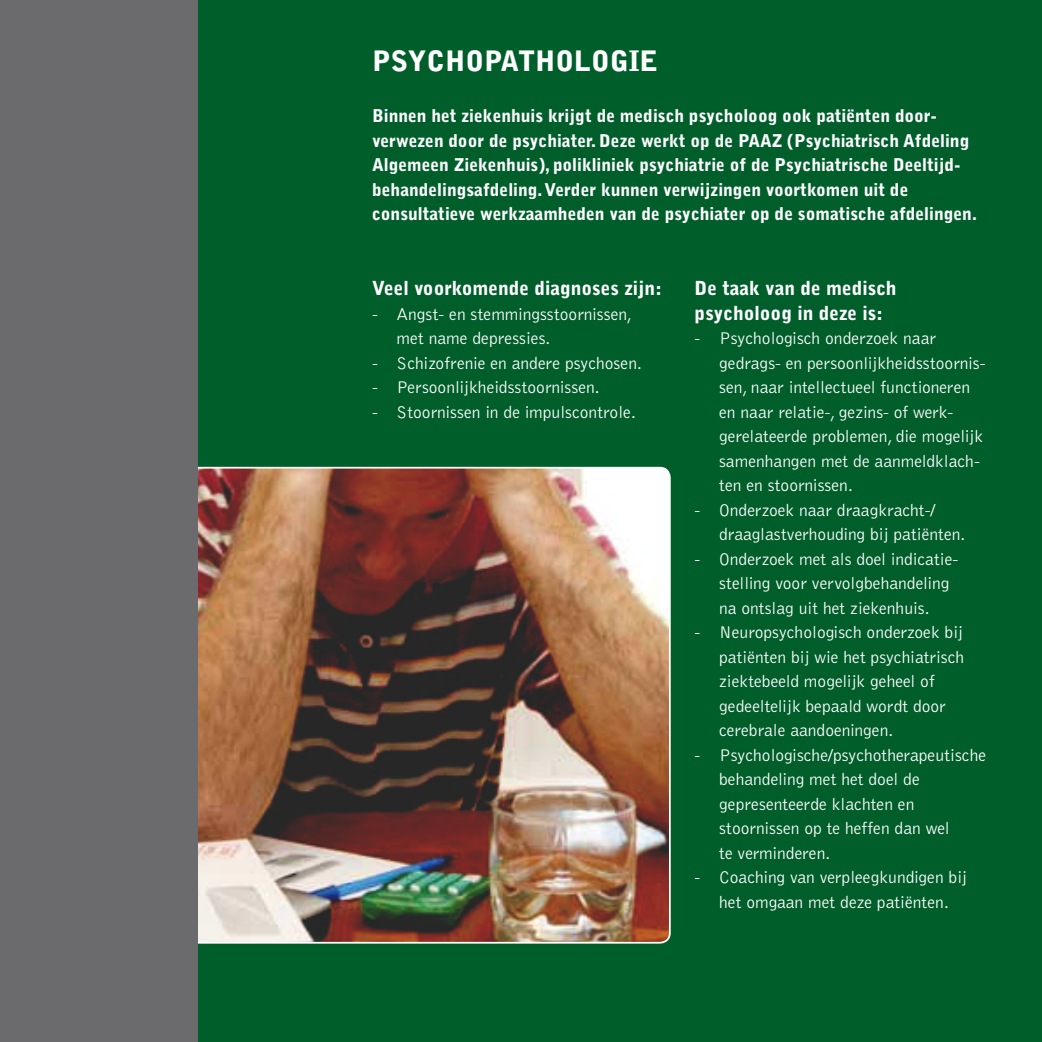
<style>
.page{position:relative;width:1042px;height:1042px;background:#fff}
.page>*{position:absolute;margin:0;border:0;box-sizing:border-box;transform-origin:0 0}
.t1{font:900 28px "Bell Gothic";color:#fff}
.t2{font:900 19.25px/24.5px "Bell Gothic";color:#fff}
.t3{font:300 17.5px/24.5px "Bell Gothic";color:#fff}
.t4{font:900 17.5px/24.5px "Bell Gothic";color:#fff}
</style>
<div class="page">
<div style="left:198px;top:0;width:844px;height:1042px;background:#005e2b"></div>
<img style="left:198px;top:468px;width:472px;height:475px">
<div style="left:0;top:0;width:198px;height:1042px;background:#6b6b6d"></div>
<h1 class="t1" style="left:372px;top:44px;width:288px">PSYCHOPATHOLOGIE</h1>
<p class="t4" style="left:372px;top:104px;width:606px">Binnen het ziekenhuis krijgt de medisch psycholoog ook patiënten door&shy;verwezen door de psychiater. Deze werkt op de PAAZ (Psychiatrisch Afdeling Algemeen Ziekenhuis), polikliniek psychiatrie of de Psychiatrische Deeltijd&shy;behandelingsafdeling. Verder kunnen verwijzingen voortkomen uit de consultatieve werkzaamheden van de psychiater op de somatische afdelingen.</p>
<p class="t2" style="left:372px;top:276px;width:291px">Veel voorkomende diagnoses zijn:</p>
<p class="t3" style="left:397px;top:301px;width:237px;text-indent:-24px">- Angst- en stemmingsstoornissen, met name depressies.</p>
<p class="t3" style="left:372px;top:350px;width:271px">- Schizofrenie en andere psychosen.</p>
<p class="t3" style="left:372px;top:375px;width:229px">- Persoonlijkheidsstoornissen.</p>
<p class="t3" style="left:372px;top:399px;width:265px">- Stoornissen in de impulscontrole.</p>
<p class="t2" style="left:694px;top:276px;width:203px">De taak van de medisch psycholoog in deze is:</p>
<p class="t3" style="left:719px;top:326px;width:268px;text-indent:-24px">- Psychologisch onderzoek naar gedrags- en persoonlijkheidsstoornis&shy;sen, naar intellectueel functioneren en naar relatie-, gezins- of werk&shy;gerelateerde problemen, die mogelijk samenhangen met de aanmeldklach&shy;ten en stoornissen.</p>
<p class="t3" style="left:719px;top:497px;width:248px;text-indent:-24px">- Onderzoek naar draagkracht-/ draaglastverhouding bij patiënten.</p>
<p class="t3" style="left:719px;top:546px;width:241px;text-indent:-24px">- Onderzoek met als doel indicatie&shy;stelling voor vervolgbehandeling na ontslag uit het ziekenhuis.</p>
<p class="t3" style="left:719px;top:620px;width:247px;text-indent:-24px">- Neuropsychologisch onderzoek bij patiënten bij wie het psychiatrisch ziektebeeld mogelijk geheel of gedeeltelijk bepaald wordt door cerebrale aandoeningen.</p>
<p class="t3" style="left:719px;top:742px;width:269px;text-indent:-24px">- Psychologische/psychotherapeutische behandeling met het doel de gepresenteerde klachten en stoornissen op te heffen dan wel<br>te verminderen.</p>
<p class="t3" style="left:694px;top:865px;width:274px;text-align:center">- Coaching van verpleegkundigen bij het omgaan met deze patiënten.</p>
</div>
